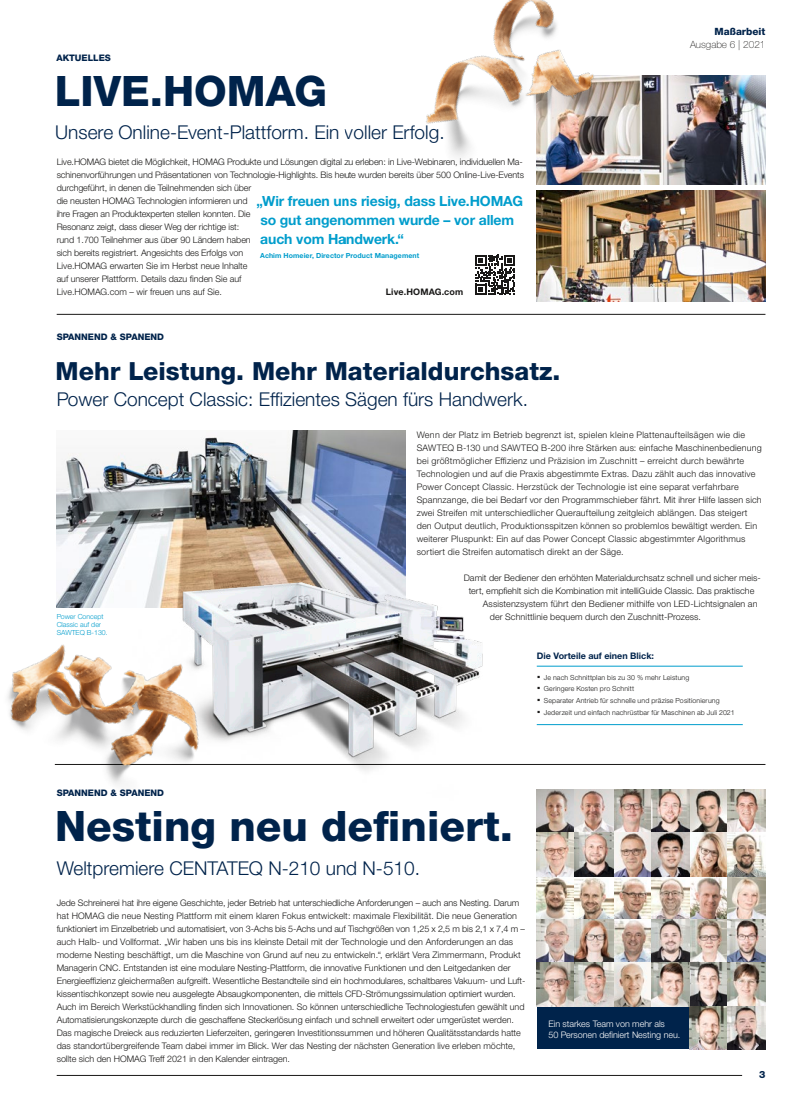
<style>
.page{position:relative;width:808px;height:1106px;background:#fff}
.page>*{position:absolute;margin:0;border:0;box-sizing:border-box;transform-origin:0 0}
.t1{font:800 42px "Helvetica Neue LTW1 G";color:#00234b}
.t2{font:800 25px "Helvetica Neue LTW1 G";color:#00234b}
.t3{font:300 19px "Helvetica Neue LTW1 G";color:#00234b}
.t4{font:700 14px/18.8px "Helvetica Neue LTW1 G";letter-spacing:-.01em;color:#009dcc}
.t5{font:100 10px "Helvetica Neue LTW1 G";color:#1a1918}
.t6{font:800 10px "Helvetica Neue LTW1 G";color:#00234b}
.t7{font:300 9px/13px "Helvetica Neue LTW1 G";color:#1a1918}
.t8{font:300 9px/13px "Helvetica Neue LTW1 G";letter-spacing:.02em;color:#1a1918}
.t9{font:300 9px/10.8px "Helvetica Neue LTW1 G";letter-spacing:-.005em;color:#fff}
.t10{font:800 9px "Helvetica Neue LTW1 G";color:#00234b}
.t11{font:700 9px "Helvetica Neue LTW1 G";color:#00234b}
.t12{font:700 9px "Helvetica Neue LTW1 G";letter-spacing:.015em;color:#1a1918}
.t13{font:300 7px/11.8px "Helvetica Neue LTW1 G";letter-spacing:.02em;color:#1a1918}
.t14{font:700 7px "Helvetica Neue LTW1 G";letter-spacing:.01em;color:#009dcc}
.t15{font:300 7px/8.4px "Helvetica Neue LTW1 G";color:#009dcc}
.s1{font-weight:700;font-size:14px}
</style>
<div class="page">
<hr style="left:57px;top:1075px;width:685px;height:1px;background:#1a1918">
<hr style="left:55px;top:764px;width:710px;height:1px;background:#1a1918">
<hr style="left:57px;top:314px;width:708px;height:1px;background:#1a1918">
<img style="left:57px;top:430px;width:348px;height:165px">
<img style="left:638px;top:76px;width:127px;height:108px">
<img style="left:537px;top:191px;width:228px;height:110px">
<div style="left:537px;top:1006px;width:152px;height:43px;background:#00234b"></div>
<img style="left:537px;top:789px;width:114px;height:217px">
<img style="left:651px;top:789px;width:114px;height:43px">
<img style="left:689px;top:832px;width:76px;height:217px">
<img style="left:651px;top:832px;width:38px;height:174px">
<hr style="left:537px;top:666px;width:206px;height:1px;background:#009dcc">
<hr style="left:537px;top:724px;width:206px;height:1px;background:#009dcc">
<img style="left:114px;top:519px;width:428px;height:282px">
<img style="left:235px;top:595px;width:5px;height:206px">
<img style="left:7px;top:595px;width:228px;height:206px">
<svg style="left:475px;top:255px;width:40px;height:40px"></svg>
<img style="left:426px;top:0;width:212px;height:185px">
<p class="t6" style="left:714px;top:26px;width:52px">Maßarbeit</p>
<p class="t10" style="left:56px;top:52px;width:56px">AKTUELLES</p>
<h1 class="t1" style="left:55px;top:66px;width:274px">LIVE.HOMAG</h1>
<h3 class="t3" style="left:55px;top:120px;width:391px">Unsere Online-Event-Plattform. Ein voller Erfolg.</h3>
<p class="t7" style="left:57px;top:155px;width:469px">Live.HOMAG bietet die Möglichkeit, HOMAG Produkte und Lösungen digital zu erleben: in Live-Webinaren, individuellen Ma&shy;schinenvorführungen und Präsentationen von Technologie-Highlights. Bis heute wurden bereits über 500 Online-Live-Events durchgeführt, in denen die Teilnehmenden sich über<br>die neusten HOMAG Technologien informieren und<br>ihre Fragen an Produktexperten stellen konnten. Die<br>Resonanz zeigt, dass dieser Weg der richtige ist:<br>rund 1.700 Teilnehmer aus über 90 Ländern haben<br>sich bereits registriert. Angesichts des Erfolgs von<br>Live.HOMAG erwarten Sie im Herbst neue Inhalte<br>auf unserer Plattform. Details dazu finden Sie auf<br>Live.HOMAG.com – wir freuen uns auf Sie.</p>
<h3 class="t4" style="left:256px;top:191px;width:268px">„Wir freuen uns riesig, dass Live.HOMAG so gut angenommen wurde – vor allem auch vom Handwerk.“</h3>
<p class="t14" style="left:260px;top:251px;width:161px">Achim Homeier, Director Product Management</p>
<p class="t12" style="left:386px;top:286px;width:79px">Live.HOMAG.com</p>
<p class="t10" style="left:57px;top:332px;width:109px">SPANNEND &amp; SPANEND</p>
<h2 class="t2" style="left:56px;top:356px;width:506px">Mehr Leistung. Mehr Materialdurchsatz.</h2>
<h3 class="t3" style="left:57px;top:388px;width:473px">Power Concept Classic: Effizientes Sägen fürs Handwerk.</h3>
<p class="t5" style="left:690px;top:38px;width:77px">Ausgabe 6 | 2021</p>
<p class="t15" style="left:57px;top:612px;width:53px">Power Concept<br>Classic auf der<br>SAWTEQ B-130.</p>
<p class="t10" style="left:57px;top:787px;width:109px">SPANNEND &amp; SPANEND</p>
<p class="t8" style="left:417px;top:428px;width:347px">Wenn der Platz im Betrieb begrenzt ist, spielen kleine Plattenaufteilsägen wie die SAWTEQ B-130 und SAWTEQ B-200 ihre Stärken aus: einfache Maschinenbedienung bei größtmöglicher Effizienz und Präzision im Zuschnitt – erreicht durch bewährte Technologien und auf die Praxis abgestimmte Extras. Dazu zählt auch das innovative Power Concept Classic. Herzstück der Technologie ist eine separat verfahrbare Spannzange, die bei Bedarf vor den Programmschieber fährt. Mit ihrer Hilfe lassen sich zwei Streifen mit unterschiedlicher Queraufteilung zeitgleich ablängen. Das steigert den Output deutlich, Produktionsspitzen können so problemlos bewältigt werden. Ein weiterer Pluspunkt: Ein auf das Power Concept Classic abgestimmter Algorithmus sortiert die Streifen automatisch direkt an der Säge.</p>
<p class="t7" style="left:464px;top:571px;width:299px">Damit der Bediener den erhöhten Materialdurchsatz schnell und sicher meis-</p>
<p class="t7" style="left:469px;top:584px;width:287px">tert, empfiehlt sich die Kombination mit intelliGuide Classic. Das praktische</p>
<p class="t7" style="left:483px;top:597px;width:276px">Assistenzsystem führt den Bediener mithilfe von LED-Lichtsignalen an</p>
<p class="t7" style="left:490px;top:610px;width:213px">der Schnittlinie bequem durch den Zuschnitt-Prozess.</p>
<p class="t11" style="left:537px;top:650px;width:119px">Die Vorteile auf einen Blick:</p>
<p class="t13" style="left:537px;top:671px;width:199px"><span class="s1">·</span> Je nach Schnittplan bis zu 30 % mehr Leistung<br><span class="s1">·</span> Geringere Kosten pro Schnitt<br><span class="s1">·</span> Separater Antrieb für schnelle und präzise Positionierung<br><span class="s1">·</span> Jederzeit und einfach nachrüstbar für Maschinen ab Juli 2021</p>
<h1 class="t1" style="left:55px;top:801px;width:459px">Nesting neu definiert.</h1>
<h3 class="t3" style="left:57px;top:856px;width:365px">Weltpremiere CENTATEQ N-210 und N-510.</h3>
<p class="t7" style="left:57px;top:896px;width:470px">Jede Schreinerei hat ihre eigene Geschichte, jeder Betrieb hat unterschiedliche Anforderungen – auch ans Nesting. Darum hat HOMAG die neue Nesting Plattform mit einem klaren Fokus entwickelt: maximale Flexibilität. Die neue Generation funktioniert im Einzelbetrieb und automatisiert, von 3-Achs bis 5-Achs und auf Tischgrößen von 1,25 x 2,5 m bis 2,1 x 7,4 m – auch Halb- und Vollformat. „Wir haben uns bis ins kleinste Detail mit der Technologie und den Anforderungen an das moderne Nesting beschäftigt, um die Maschine von Grund auf neu zu entwickeln.“, erklärt Vera Zimmermann, Produkt Managerin CNC. Entstanden ist eine modulare Nesting-Plattform, die innovative Funktionen und den Leitgedanken der Energieeffizienz gleichermaßen aufgreift. Wesentliche Bestandteile sind ein hochmodulares, schaltbares Vakuum- und Luft&shy;kissentischkonzept sowie neu ausgelegte Absaugkomponenten, die mittels CFD-Strömungssimulation optimiert wurden.<br>Auch im Bereich Werkstückhandling finden sich Innovationen. So können unterschiedliche Technologiestufen gewählt und Automatisierungskonzepte durch die geschaffene Steckerlösung einfach und schnell erweitert oder umgerüstet werden.<br>Das magische Dreieck aus reduzierten Lieferzeiten, geringeren Investitionssummen und höheren Qualitätsstandards hatte das standortübergreifende Team dabei immer im Blick. Wer das Nesting der nächsten Generation live erleben möchte, sollte sich den HOMAG Treff 2021 in den Kalender eintragen.</p>
<p class="t9" style="left:548px;top:1018px;width:133px">Ein starkes Team von mehr als<br>50 Personen definiert Nesting neu.</p>
<p class="t6" style="left:759px;top:1068px;width:8px">3</p>
</div>
